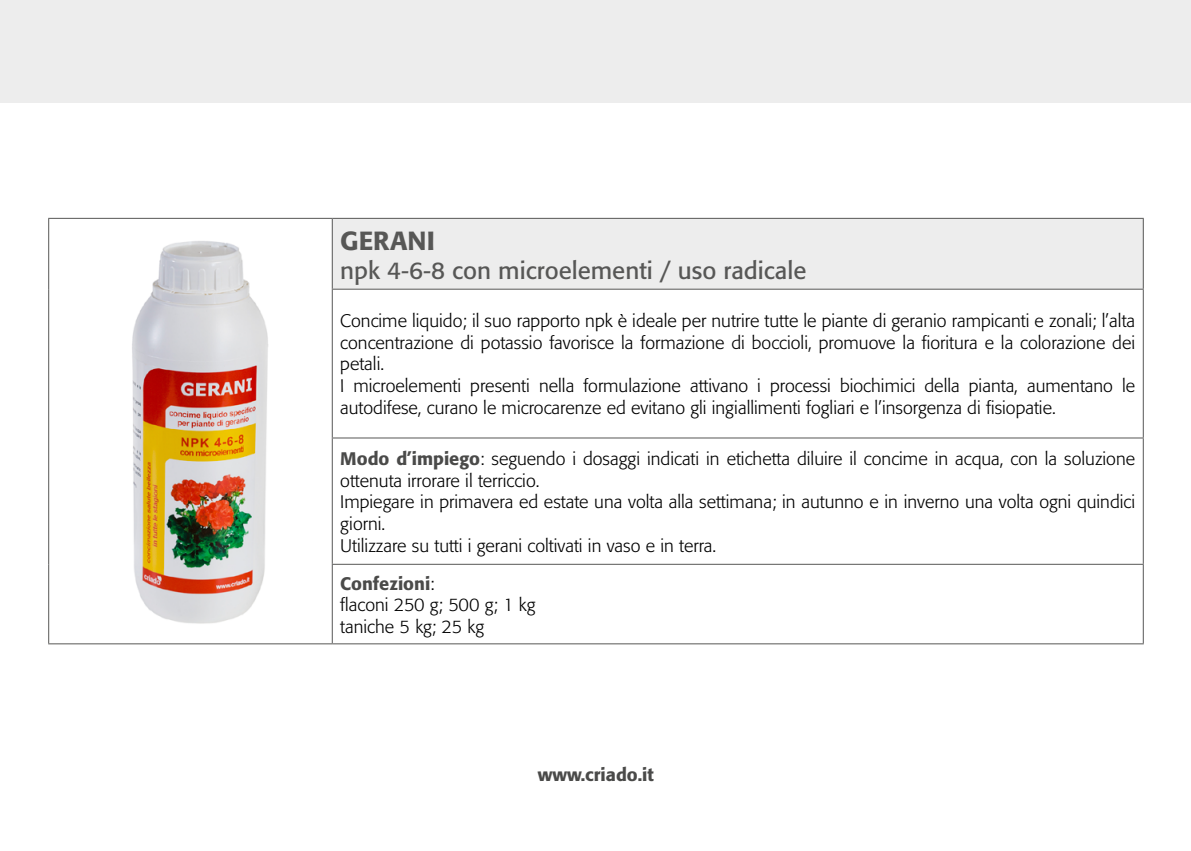
<style>
.page{position:relative;width:1191px;height:851px;background:#fff}
.page>*{position:absolute;margin:0;border:0;box-sizing:border-box;transform-origin:0 0}
.t1{font:500 26px "Formata";color:#575756}
.t2{font:24px "Formata";color:#575756}
.t3{font:300 18px/21.6px "Formata";color:#000}
.t4{font:500 18px "Formata";color:#4a4a49}
.s1{font-weight:500;color:#4a4a49}
</style>
<div class="page">
<div style="left:0;top:0;width:1191px;height:102px;background:#ededed"></div>
<div style="left:332px;top:218px;width:811px;height:71px;background:#ededed"></div>
<hr style="left:48px;top:218px;width:284px;height:1px;background:#575756">
<hr style="left:48px;top:219px;width:1px;height:70px;background:#575756">
<hr style="left:48px;top:289px;width:1px;height:149px;background:#575756">
<hr style="left:48px;top:438px;width:1px;height:126px;background:#575756">
<hr style="left:48px;top:564px;width:1px;height:79px;background:#575756">
<hr style="left:48px;top:643px;width:284px;height:1px;background:#575756">
<hr style="left:332px;top:218px;width:811px;height:1px;background:#575756">
<hr style="left:332px;top:219px;width:1px;height:69px;background:#575756">
<hr style="left:1142px;top:219px;width:1px;height:69px;background:#575756">
<hr style="left:332px;top:288px;width:811px;height:1px;background:#575756">
<hr style="left:332px;top:289px;width:1px;height:148px;background:#575756">
<hr style="left:1142px;top:289px;width:1px;height:148px;background:#575756">
<hr style="left:332px;top:564px;width:1px;height:79px;background:#575756">
<hr style="left:1142px;top:564px;width:1px;height:79px;background:#575756">
<hr style="left:332px;top:643px;width:811px;height:1px;background:#575756">
<hr style="left:332px;top:437px;width:811px;height:1px;background:#575756">
<hr style="left:332px;top:438px;width:1px;height:125px;background:#575756">
<hr style="left:1142px;top:438px;width:1px;height:125px;background:#575756">
<hr style="left:332px;top:563px;width:811px;height:1px;background:#575756">
<img style="left:132px;top:241px;width:136px;height:383px">
<h1 class="t1" style="left:340px;top:224px;width:96px">GERANI</h1>
<h2 class="t2" style="left:340px;top:255px;width:467px">npk 4-6-8 con microelementi / uso radicale</h2>
<p class="t3" style="left:340px;top:310px;width:796px">Concime liquido; il suo rapporto npk è ideale per nutrire tutte le piante di geranio rampicanti e zonali; l’alta concentrazione di potassio favorisce la formazione di boccioli, promuove la fioritura e la colorazione dei petali.<br>I microelementi presenti nella formulazione attivano i processi biochimici della pianta, aumentano le autodifese, curano le microcarenze ed evitano gli ingiallimenti fogliari e l’insorgenza di fisiopatie.</p>
<p class="t3" style="left:340px;top:448px;width:796px"><span class="s1">Modo d’impiego</span>: seguendo i dosaggi indicati in etichetta diluire il concime in acqua, con la soluzione ottenuta irrorare il terriccio.<br>Impiegare in primavera ed estate una volta alla settimana; in autunno e in inverno una volta ogni quindici giorni.<br>Utilizzare su tutti i gerani coltivati in vaso e in terra.</p>
<p class="t3" style="left:340px;top:572px;width:197px"><span class="s1">Confezioni</span>:<br>flaconi 250 g; 500 g; 1 kg taniche 5 kg; 25 kg</p>
<p class="t4" style="left:538px;top:763px;width:117px">www.criado.it</p>
</div>
